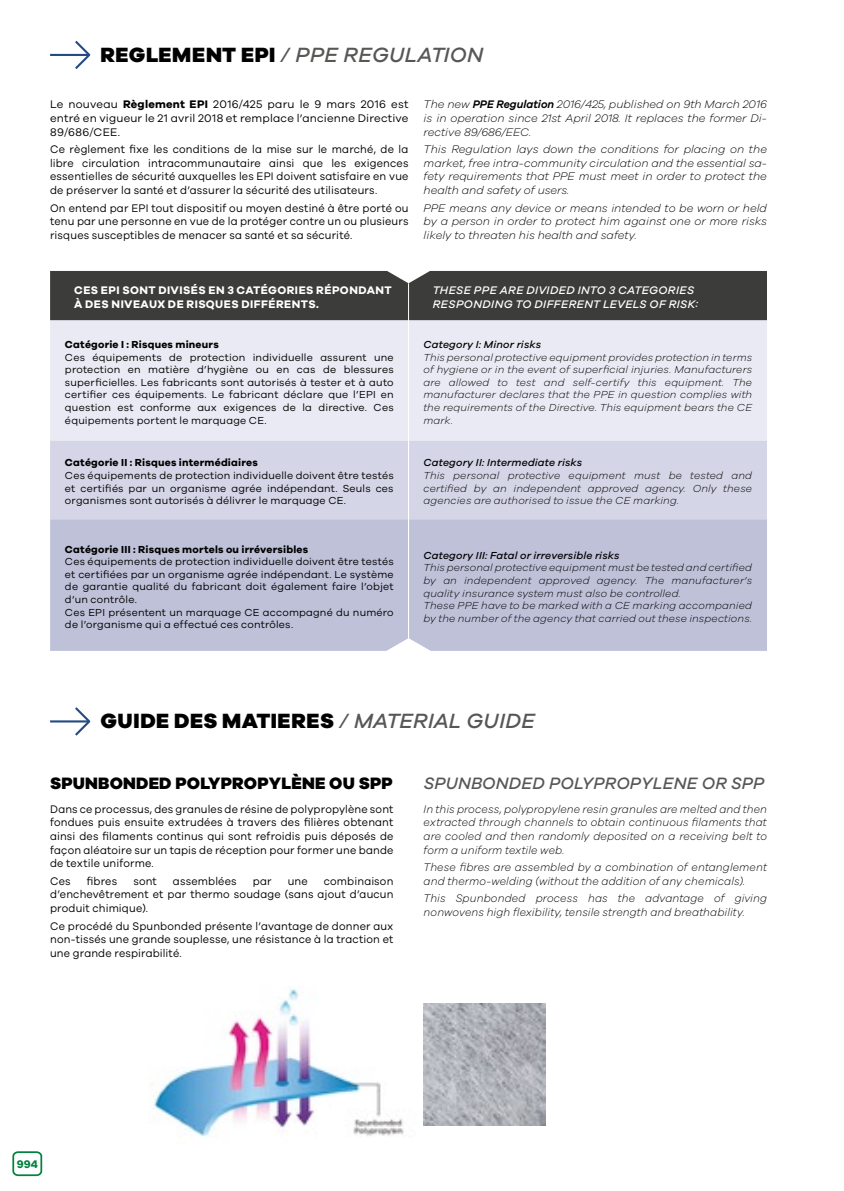
<style>
.page{position:relative;width:844px;height:1191px;background:#fff}
.page>*{position:absolute;margin:0;border:0;box-sizing:border-box;transform-origin:0 0}
.t1{font:800 21.18px "Galano Grotesque";letter-spacing:.025em;color:#000}
.t2{font:italic 500 21.18px "Galano Grotesque";letter-spacing:.015em;color:#575756}
.t3{font:800 16.97px "Galano Grotesque";letter-spacing:.01em;color:#000}
.t4{font:italic 500 16.97px "Galano Grotesque";letter-spacing:.01em;color:#575756}
.t5{font:11.38px/13.7px "Galano Grotesque";letter-spacing:.015em;color:#000;text-align:justify;scale:.95 1}
.t6{font:italic 300 11.38px/13.7px "Galano Grotesque";color:#000;text-align:justify}
.t7{font:italic 300 11.38px/13.7px "Galano Grotesque";color:#000;scale:.95 1}
.t8{font:11.38px/13.7px "Galano Grotesque";letter-spacing:.015em;color:#000;text-align:justify}
.t9{font:700 11.38px/13.7px "Galano Grotesque";letter-spacing:.04em;color:#fff}
.t10{font:italic 500 11.38px/13.7px "Galano Grotesque";letter-spacing:.035em;color:#fff}
.t11{font:700 11.38px "Galano Grotesque";color:#00833e}
.t12{font:10.5px/12.6px "Galano Grotesque";letter-spacing:.015em;color:#000;text-align:justify}
.t13{font:italic 300 10.5px/12.6px "Galano Grotesque";letter-spacing:.015em;color:#000;text-align:justify}
.t14{font:700 10.5px "Galano Grotesque";letter-spacing:.02em;color:#000}
.t15{font:italic 500 10.5px "Galano Grotesque";letter-spacing:.015em;color:#000}
.s1{font-weight:800;font-style:normal;color:#000}
.s2{font-weight:700}
.s3{font-weight:600}
.s4{font-weight:500;font-style:italic;color:#575756}
</style>
<div class="page">
<img style="left:151px;top:988px;width:253px;height:149px">
<div style="left:50px;top:320px;width:716px;height:121px;background:#e9eaf3"></div>
<div style="left:50px;top:441px;width:716px;height:78px;background:#d4d5e6"></div>
<div style="left:50px;top:519px;width:716px;height:132px;background:#bfc1d9"></div>
<img style="left:423px;top:1003px;width:122px;height:122px">
<hr style="left:50px;top:54px;width:38px;height:2px;background:#234b85">
<svg style="left:73px;top:40px;width:18px;height:29px"></svg>
<hr style="left:50px;top:720px;width:38px;height:2px;background:#234b85">
<svg style="left:73px;top:707px;width:18px;height:29px"></svg>
<hr style="left:408px;top:283px;width:1px;height:361px;background:#fff">
<div style="left:50px;top:271px;width:716px;height:49px;background:#3c3c3b"></div>
<svg style="left:378px;top:638px;width:60px;height:13px"></svg>
<div style="left:12px;top:1151px;width:30px;height:25px;border:2px solid #00833e;border-radius:5px"></div>
<h1 class="t2" style="left:100px;top:42px;width:384px"><span class="s1">REGLEMENT EPI</span> / PPE REGULATION</h1>
<p class="t8" style="left:50px;top:97px;width:360px">Le nouveau <span class="s2">Règlement EPI</span> 2016/425 paru le 9 mars 2016 est entré en vigueur le 21 avril 2018 et remplace l’ancienne Directive 89/686/CEE.</p>
<p class="t5" style="left:50px;top:142px;width:379px">Ce règlement fixe les conditions de la mise sur le marché, de la libre circulation intracommunautaire ainsi que les exigences essentielles de sécurité auxquelles les EPI doivent satisfaire en vue de préserver la santé et d’assurer la sécurité des utilisateurs.</p>
<p class="t5" style="left:50px;top:201px;width:379px">On entend par EPI tout dispositif ou moyen destiné à être porté ou tenu par une personne en vue de la protéger contre un ou plusieurs risques susceptibles de menacer sa santé et sa sécurité.</p>
<p class="t6" style="left:423px;top:97px;width:345px">The new <span class="s3">PPE Regulation</span> 2016/425, published on 9th March 2016 is in operation since 21st April 2018. It replaces the former Di&shy;rective 89/686/EEC.</p>
<p class="t6" style="left:423px;top:142px;width:345px">This Regulation lays down the conditions for placing on the market, free intra-community circulation and the essential sa&shy;fety requirements that PPE must meet in order to protect the health and safety of users.</p>
<p class="t6" style="left:423px;top:201px;width:345px">PPE means any device or means intended to be worn or held by a person in order to protect him against one or more risks likely to threaten his health and safety.</p>
<p class="t9" style="left:74px;top:283px;width:319px">CES EPI SONT DIVISÉS EN 3 CATÉGORIES RÉPONDANT<br>À DES NIVEAUX DE RISQUES DIFFÉRENTS.</p>
<p class="t10" style="left:432px;top:283px;width:266px">THESE PPE ARE DIVIDED INTO 3 CATEGORIES<br>RESPONDING TO DIFFERENT LEVELS OF RISK:</p>
<p class="t14" style="left:65px;top:338px;width:155px">Catégorie I : Risques mineurs</p>
<p class="t12" style="left:65px;top:350px;width:330px">Ces équipements de protection individuelle assurent une protection en matière d’hygiène ou en cas de blessures superficielles. Les fabricants sont autorisés à tester et à auto certifier ces équipements. Le fabricant déclare que l’EPI en question est conforme aux exigences de la directive. Ces équipements portent le marquage CE.</p>
<p class="t15" style="left:423px;top:338px;width:119px">Category I: Minor risks</p>
<p class="t13" style="left:423px;top:350px;width:330px">This personal protective equipment provides protection in terms of hygiene or in the event of superficial injuries. Manufacturers are allowed to test and self-certify this equipment. The manufacturer declares that the PPE in question complies with the requirements of the Directive. This equipment bears the CE mark.</p>
<p class="t14" style="left:65px;top:456px;width:194px">Catégorie II : Risques intermédiaires</p>
<p class="t12" style="left:65px;top:469px;width:330px">Ces équipements de protection individuelle doivent être testés et certifiés par un organisme agrée indépendant. Seuls ces organismes sont autorisés à délivrer le marquage CE.</p>
<p class="t14" style="left:65px;top:542px;width:244px">Catégorie III : Risques mortels ou irréversibles</p>
<p class="t12" style="left:65px;top:555px;width:330px;text-align:left">Ces équipements de protection individuelle doivent être testés et certifiées par un organisme agrée indépendant. Le système de garantie qualité du fabricant doit également faire l’objet d’un contrôle.<br>Ces EPI présentent un marquage CE accompagné du numéro de l’organisme qui a effectué ces contrôles.</p>
<p class="t15" style="left:423px;top:456px;width:160px">Category II: Intermediate risks</p>
<p class="t13" style="left:423px;top:469px;width:330px">This personal protective equipment must be tested and certified by an independent approved agency. Only these agencies are authorised to issue the CE marking.</p>
<p class="t15" style="left:423px;top:549px;width:197px">Category III: Fatal or irreversible risks</p>
<p class="t13" style="left:423px;top:561px;width:330px;text-align:left">This personal protective equipment must be tested and certified by an independent approved agency. The manufacturer’s quality insurance system must also be controlled.<br>These PPE have to be marked with a CE marking accompanied by the number of the agency that carried out these inspections.</p>
<h1 class="t1" style="left:100px;top:708px;width:436px">GUIDE DES MATIERES <span class="s4">/ MATERIAL GUIDE</span></h1>
<h2 class="t3" style="left:50px;top:772px;width:344px">SPUNBONDED POLYPROPYLÈNE OU SPP</h2>
<p class="t5" style="left:50px;top:801px;width:363px">Dans ce processus, des granules de résine de polypropylène sont fondues puis ensuite extrudées à travers des filières obtenant ainsi des filaments continus qui sont refroidis puis déposés de façon aléatoire sur un tapis de réception pour former une bande de textile uniforme.</p>
<p class="t5" style="left:50px;top:873px;width:23px">Ces</p>
<p class="t5" style="left:87px;top:873px;width:34px">fibres</p>
<p class="t5" style="left:133px;top:873px;width:26px">sont</p>
<p class="t5" style="left:173px;top:873px;width:69px">assemblées</p>
<p class="t5" style="left:253px;top:873px;width:21px">par</p>
<p class="t5" style="left:287px;top:873px;width:23px">une</p>
<p class="t5" style="left:50px;top:873px;width:363px;text-indent:274px">combinaison d’enchevêtrement et par thermo soudage (sans ajout d’aucun produit chimique).</p>
<p class="t5" style="left:50px;top:918px;width:363px">Ce procédé du Spunbonded présente l’avantage de donner aux non-tissés une grande souplesse, une résistance à la traction et une grande respirabilité.</p>
<h2 class="t4" style="left:423px;top:773px;width:342px">SPUNBONDED POLYPROPYLENE OR SPP</h2>
<p class="t7" style="left:423px;top:801px;width:363px;text-align:justify">In this process, polypropylene resin granules are melted and then extracted through channels to obtain continuous filaments that are cooled and then randomly deposited on a receiving belt to form a uniform textile web.</p>
<p class="t7" style="left:423px;top:860px;width:363px">These fibres are assembled by a combination of entanglement and thermo-welding (without the addition of any chemicals).</p>
<p class="t7" style="left:423px;top:891px;width:363px">This Spunbonded process has the advantage of giving nonwovens high flexibility, tensile strength and breathability.</p>
<p class="t11" style="left:17px;top:1156px;width:23px">994</p>
</div>
